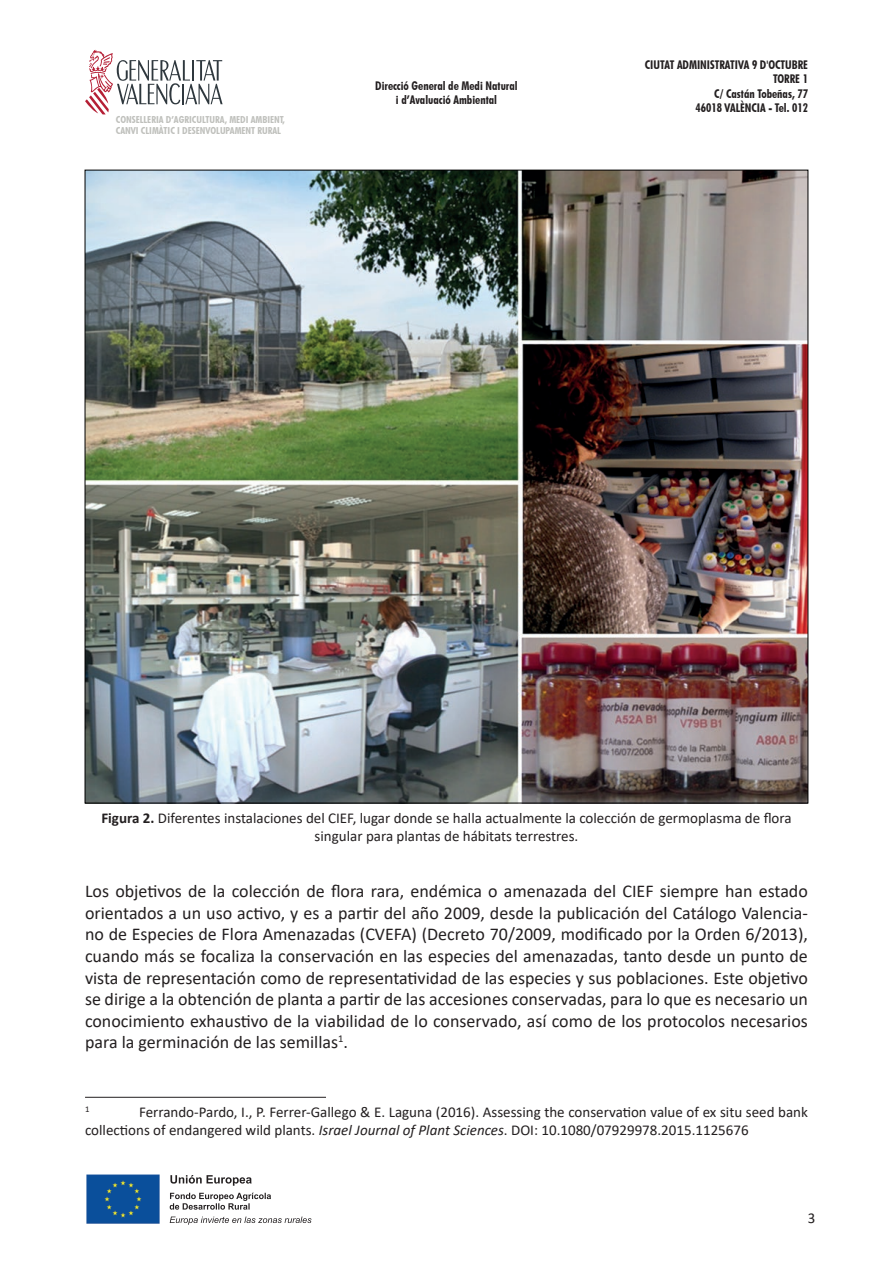
<style>
.page{position:relative;width:893px;height:1263px;background:#fff}
.page>*{position:absolute;margin:0;border:0;box-sizing:border-box;transform-origin:0 0}
.t1{font:18px/21.6px "Calibri";color:#231f20;text-align:justify}
.t2{font:15px/18px "Calibri";color:#231f20;text-align:center}
.t3{font:700 condensed 12px/14.4px "Futura BT";color:#231f20;text-align:center}
.t4{font:700 condensed 9.6px/11.6px "Futura BT";color:#bfc0bc;scale:1.06 1}
.t5{font:8.7px "Calibri";color:#231f20}
.s1{font-weight:700}
.s2{font-style:italic}
</style>
<div class="page">
<svg style="left:85px;top:50px;width:138px;height:64px"></svg>
<img style="left:86px;top:1174px;width:74px;height:50px">
<svg style="left:170px;top:1175px;width:82px;height:11px"></svg>
<svg style="left:170px;top:1193px;width:101px;height:17px"></svg>
<svg style="left:170px;top:1216px;width:142px;height:9px"></svg>
<img style="left:87px;top:172px;width:719px;height:629px">
<hr style="left:85px;top:1097px;width:241px;height:1px;background:#231f20">
<p class="t4" style="left:116px;top:113px;width:161px">CONSELLERIA D’AGRICULTURA, MEDI AMBIENT,<br>CANVI CLIMÀTIC I DESENVOLUPAMENT RURAL</p>
<p class="t3" style="left:375px;top:78px;width:144px">Direcció General de Medi Natural i d’Avaluació Ambiental</p>
<p class="t3" style="left:645px;top:57px;width:165px;text-align:right">CIUTAT ADMINISTRATIVA 9 D'OCTUBRE<br>TORRE 1<br>C/ Castán Tobeñas, 77<br>46018 VALÈNCIA - Tel. 012</p>
<p class="t2" style="left:101px;top:810px;width:692px"><span class="s1">Figura 2.</span> Diferentes instalaciones del CIEF, lugar donde se halla actualmente la colección de germoplasma de flora singular para plantas de hábitats terrestres.</p>
<p class="t1" style="left:85px;top:881px;width:724px">Los objetivos de la colección de flora rara, endémica o amenazada del CIEF siempre han estado orientados a un uso activo, y es a partir del año 2009, desde la publicación del Catálogo Valencia&shy;no de Especies de Flora Amenazadas (CVEFA) (Decreto 70/2009, modificado por la Orden 6/2013), cuando más se focaliza la conservación en las especies del amenazadas, tanto desde un punto de vista de representación como de representatividad de las especies y sus poblaciones. Este objetivo se dirige a la obtención de planta a partir de las accesiones conservadas, para lo que es necesario un conocimiento exhaustivo de la viabilidad de lo conservado, así como de los protocolos necesarios para la germinación de las semillas<sup>1</sup>.</p>
<p class="t5" style="left:85px;top:1103px;width:6px">1</p>
<p class="t2" style="left:85px;top:1104px;width:724px;text-align:left;text-indent:54px">Ferrando-Pardo, I., P. Ferrer-Gallego &amp; E. Laguna (2016). Assessing the conservation value of ex situ seed bank collections of endangered wild plants. <span class="s2">Israel Journal of Plant Sciences</span>. DOI: 10.1080/07929978.2015.1125676</p>
<p class="t2" style="left:808px;top:1210px;width:9px">3</p>
</div>
